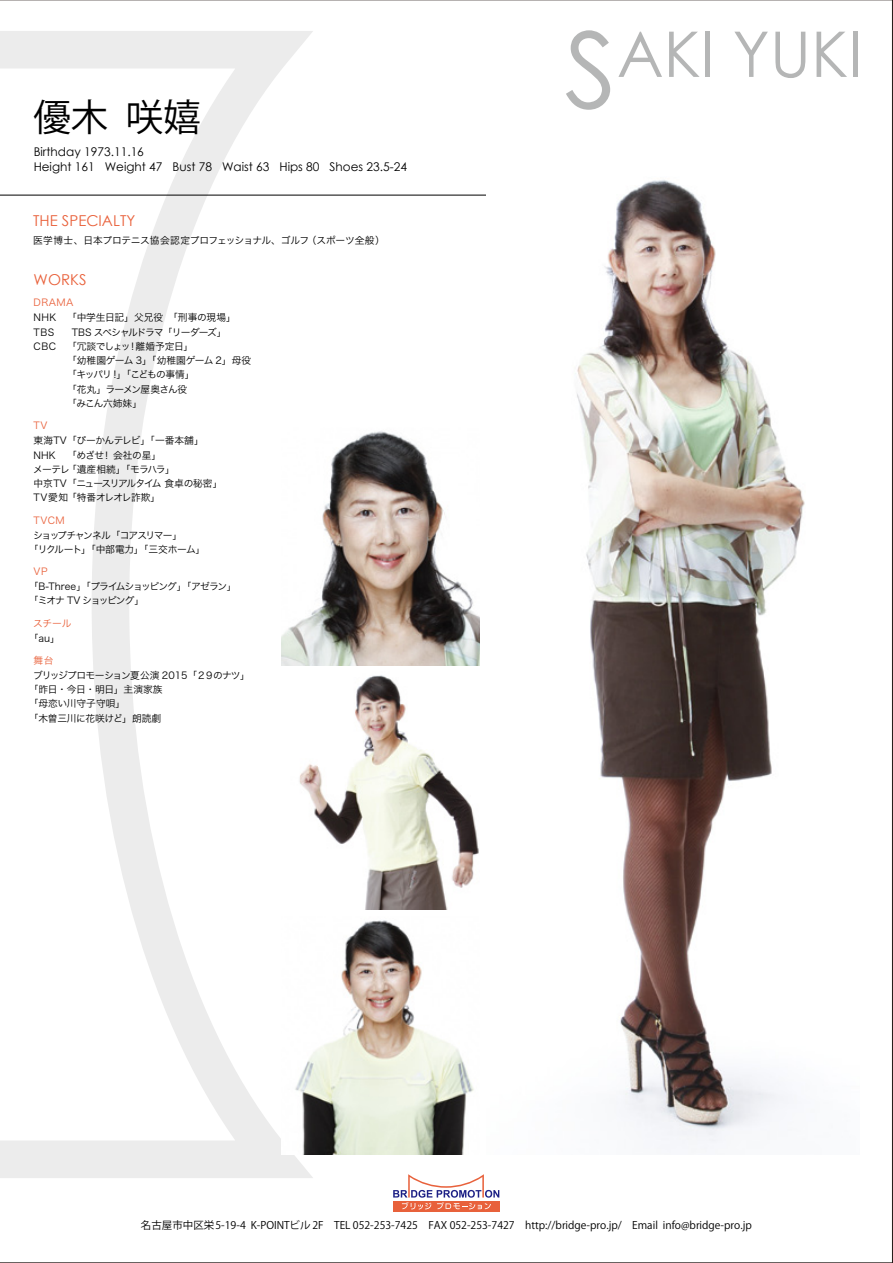
<style>
.page{position:relative;width:893px;height:1263px;background:#fff}
.page>*{position:absolute;margin:0;border:0;box-sizing:border-box;transform-origin:0 0}
.t1{font:63px "Century Gothic";color:#b5b6b6}
.t2{font:37.5px "Koz Go Pro";color:#000}
.t3{font:15px "Century Gothic";color:#e9613b}
.t4{font:12px/15px "Century Gothic";color:#000}
.t5{font:10.5px "Koz Go Pro";color:#000}
.t6{font:9.75px/14.2px "Hira Kaku Pro W3";letter-spacing:-.045em;color:#000}
.t7{font:9.75px/14.2px "Hira Kaku Pro W3";letter-spacing:-.09em;color:#000}
.t8{font:9.75px "Hira Kaku Pro W3";letter-spacing:-.025em;color:#000}
.t9{font:9.75px "Hira Kaku Pro W3";letter-spacing:.04em;color:#e9613b}
.t10{font:9.75px "Hira Kaku Pro W3";letter-spacing:-.01em;color:#000}
.t11{font:9.75px "Hira Kaku Pro W3";letter-spacing:-.11em;color:#000}
.t12{font:9.75px "Hira Kaku Pro W3";letter-spacing:-.105em;color:#000}
.t13{font:9.75px/14.2px "Hira Kaku Pro W3";letter-spacing:.04em;color:#000}
.s1{font-size:105.3px}
</style>
<div class="page">
<svg style="left:2px;top:31px;width:352px;height:1147px"></svg>
<svg style="left:393px;top:1209px;width:106px;height:2px"></svg>
<svg style="left:393px;top:1174px;width:106px;height:35px"></svg>
<hr style="left:0;top:195px;width:512px;height:1px;background:#000">
<img style="left:282px;top:427px;width:198px;height:238px">
<img style="left:486px;top:180px;width:319px;height:969px">
<img style="left:282px;top:672px;width:197px;height:238px">
<img style="left:282px;top:916px;width:192px;height:238px">
<h2 class="t2" style="left:33px;top:93px;width:169px">優木 咲嬉</h2>
<p class="t4" style="left:34px;top:144px;width:375px">Birthday 1973.11.16<br>Height 161 Weight 47 Bust 78 Waist 63 Hips 80 Shoes 23.5-24</p>
<h3 class="t3" style="left:33px;top:211px;width:104px">THE SPECIALTY</h3>
<p class="t6" style="left:33px;top:232px;width:353px">医学博士、日本プロテニス協会認定プロフェッショナル、ゴルフ（スポーツ全般）</p>
<h3 class="t3" style="left:34px;top:271px;width:54px">WORKS</h3>
<p class="t9" style="left:34px;top:294px;width:41px">DRAMA</p>
<p class="t13" style="left:34px;top:310px;width:24px">NHK<br>TBS<br>CBC</p>
<p class="t10" style="left:67px;top:309px;width:170px">「中学生日記」父兄役　「刑事の現場」</p>
<p class="t11" style="left:72px;top:323px;width:156px">TBS スペシャルドラマ「リーダーズ」</p>
<p class="t6" style="left:67px;top:338px;width:128px">「冗談でしょッ！離婚予定日」</p>
<p class="t8" style="left:67px;top:352px;width:186px">「幼稚園ゲーム 3」「幼稚園ゲーム 2」母役</p>
<p class="t12" style="left:67px;top:366px;width:129px">「キッパリ !」「こどもの事情」</p>
<p class="t6" style="left:67px;top:381px;width:122px">「花丸」ラーメン屋奥さん役</p>
<p class="t6" style="left:67px;top:395px;width:77px">「みこん六姉妹」</p>
<p class="t6" style="left:33px;top:433px;width:191px">東海TV「ぴーかんテレビ」「一番本舗」<br>NHK<br>メーテレ<br>中京TV「ニュースリアルタイム 食卓の秘密」<br>TV愛知「特番オレオレ詐欺」</p>
<p class="t9" style="left:34px;top:417px;width:15px">TV</p>
<p class="t6" style="left:67px;top:447px;width:109px">「めざせ！ 会社の星」<br>「遺産相続」「モラハラ」</p>
<p class="t9" style="left:34px;top:511px;width:33px">TVCM</p>
<p class="t7" style="left:29px;top:528px;width:178px;text-indent:4px">ショップチャンネル「コアスリマー」<br>「リクルート」「中部電力」「三交ホーム」</p>
<p class="t9" style="left:34px;top:563px;width:15px">VP</p>
<p class="t7" style="left:29px;top:579px;width:209px">「B-Three」「プライムショッピング」「アゼラン」「ミオナ TV ショッピング」</p>
<p class="t9" style="left:33px;top:615px;width:40px">スチール</p>
<p class="t6" style="left:29px;top:631px;width:33px">「au」</p>
<p class="t9" style="left:34px;top:651px;width:21px">舞台</p>
<p class="t6" style="left:29px;top:667px;width:222px;text-indent:4px">ブリッジプロモーション夏公演 2015「２９のナツ」「昨日・今日・明日」主演家族<br>「母恋い川守子守唄」<br>「木曽三川に花咲けど」朗読劇</p>
<h1 class="t1" style="left:564px;top:16px;width:300px"><span class="s1">S</span>AKI YUKI</h1>
<p class="t5" style="left:141px;top:1218px;width:612px">名古屋市中区栄5-19-4 K-POINTビル 2F　TEL 052-253-7425　FAX 052-253-7427　http://bridge-pro.jp/　Email info@bridge-pro.jp</p>
</div>
